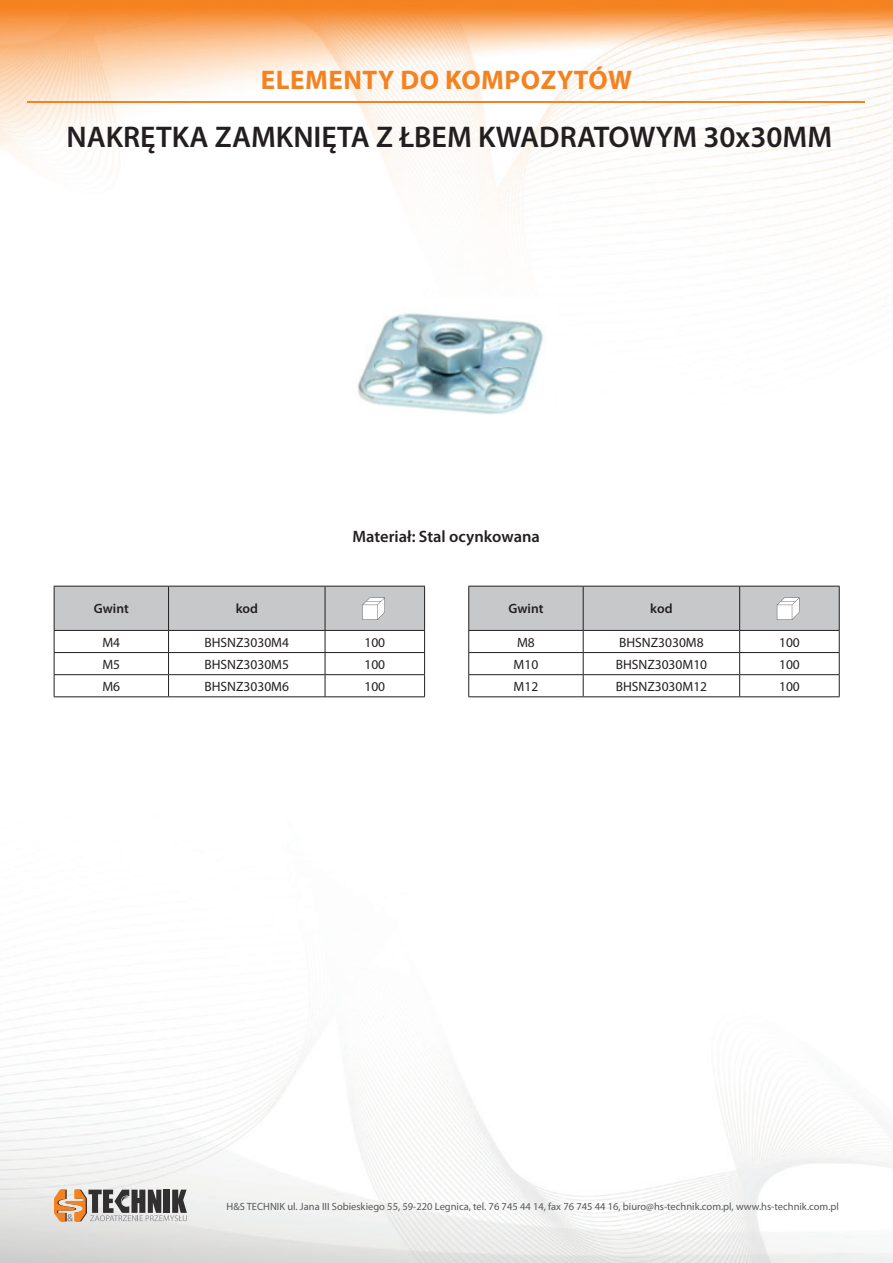
<style>
.page{position:relative;width:893px;height:1263px;background:#fff}
.page>*{position:absolute;margin:0;border:0;box-sizing:border-box;transform-origin:0 0}
.t1{font:600 30px "Myriad Pro";color:#231f20}
.t2{font:700 27px "Myriad Pro";letter-spacing:.02em;color:#f58220}
.t3{font:600 16.5px "Myriad Pro";color:#231f20}
.t4{font:13.5px "Myriad Pro";color:#231f20}
.t5{font:600 13.5px "Myriad Pro";color:#231f20}
.t6{font:10.5px "Myriad Pro";color:#57585a}
</style>
<div class="page">
<img style="left:0;top:0;width:893px;height:1263px">
<svg style="left:54px;top:1189px;width:133px;height:32px;background:#9f8f83"></svg>
<hr style="left:28px;top:102px;width:837px;height:1px;background:#f58220">
<img style="left:338px;top:297px;width:216px;height:132px">
<hr style="left:54px;top:696px;width:115px;height:1px;background:#231f20">
<hr style="left:169px;top:696px;width:156px;height:1px;background:#231f20">
<hr style="left:325px;top:696px;width:100px;height:1px;background:#231f20">
<hr style="left:468px;top:696px;width:115px;height:1px;background:#231f20">
<hr style="left:583px;top:696px;width:157px;height:1px;background:#231f20">
<hr style="left:740px;top:696px;width:100px;height:1px;background:#231f20">
<svg style="left:54px;top:586px;width:371px;height:110px"></svg>
<svg style="left:468px;top:586px;width:372px;height:110px"></svg>
<h2 class="t2" style="left:261px;top:62px;width:373px">ELEMENTY DO KOMPOZYTÓW</h2>
<h1 class="t1" style="left:66px;top:117px;width:767px">NAKRĘTKA ZAMKNIĘTA Z ŁBEM KWADRATOWYM 30x30MM</h1>
<h3 class="t3" style="left:353px;top:526px;width:189px">Materiał: Stal ocynkowana</h3>
<p class="t5" style="left:94px;top:600px;width:36px">Gwint</p>
<p class="t5" style="left:236px;top:600px;width:24px">kod</p>
<p class="t4" style="left:102px;top:634px;width:19px">M4</p>
<p class="t4" style="left:204px;top:634px;width:86px">BHSNZ3030M4</p>
<p class="t4" style="left:364px;top:634px;width:22px">100</p>
<p class="t4" style="left:102px;top:656px;width:19px">M5</p>
<p class="t4" style="left:204px;top:656px;width:86px">BHSNZ3030M5</p>
<p class="t4" style="left:364px;top:656px;width:22px">100</p>
<p class="t4" style="left:102px;top:678px;width:19px">M6</p>
<p class="t4" style="left:204px;top:678px;width:86px">BHSNZ3030M6</p>
<p class="t4" style="left:364px;top:678px;width:22px">100</p>
<p class="t5" style="left:508px;top:600px;width:36px">Gwint</p>
<p class="t5" style="left:650px;top:600px;width:24px">kod</p>
<p class="t4" style="left:517px;top:634px;width:19px">M8</p>
<p class="t4" style="left:619px;top:634px;width:86px">BHSNZ3030M8</p>
<p class="t4" style="left:779px;top:634px;width:22px">100</p>
<p class="t4" style="left:514px;top:656px;width:26px">M10</p>
<p class="t4" style="left:616px;top:656px;width:93px">BHSNZ3030M10</p>
<p class="t4" style="left:779px;top:656px;width:22px">100</p>
<p class="t4" style="left:514px;top:678px;width:26px">M12</p>
<p class="t4" style="left:616px;top:678px;width:93px">BHSNZ3030M12</p>
<p class="t4" style="left:779px;top:678px;width:22px">100</p>
<p class="t6" style="left:227px;top:1199px;width:614px">H&amp;S TECHNIK ul. Jana III Sobieskiego 55, 59-220 Legnica, tel. 76 745 44 14, fax 76 745 44 16, biuro@hs-technik.com.pl, www.hs-technik.com.pl</p>
</div>
